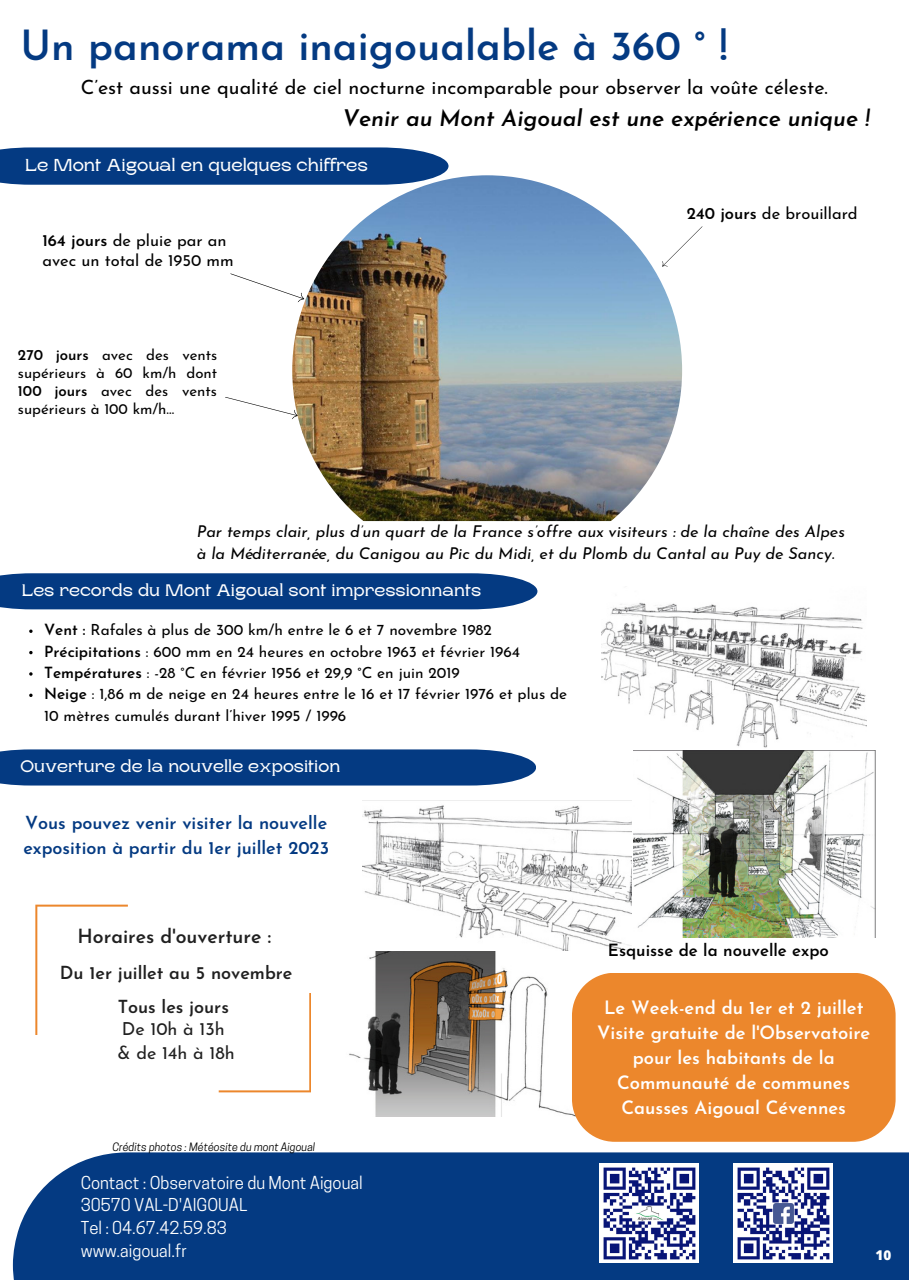
<style>
.page{position:relative;width:909px;height:1281px;background:#fff}
.page>*{position:absolute;margin:0;border:0;box-sizing:border-box;transform-origin:0 0}
.t1{font:600 41.4px "Josefin Sans";color:#043a82}
.t2{font:italic 600 22.8px "Josefin Sans";color:#000}
.t3{font:19.65px "Josefin Sans";color:#000}
.t4{font:600 19.5px "Josefin Sans";color:#202020}
.t5{font:600 18.45px/25px "Josefin Sans";color:#fff;text-align:center}
.t6{font:600 18px/24.8px "Josefin Sans";color:#043a82}
.t7{font:600 18px "Josefin Sans";color:#202020}
.t8{font:18px "Josefin Sans";color:#202020}
.t9{font:600 17.25px "Rasputin";color:#fff}
.t10{font:600 16.8px "Josefin Sans";color:#000}
.t11{font:16.65px "Cooper Hewitt";color:#fff}
.t12{font:600 16.65px "Rasputin";color:#fff}
.t13{font:16.5px/20.2px "Josefin Sans";color:#000}
.t14{font:italic 16.35px/22.5px "Josefin Sans";color:#000}
.t15{font:15.45px/21.3px "Josefin Sans";color:#000}
.t16{font:15px/18px "Josefin Sans";color:#000;text-align:justify}
.t17{font:800 13.5px "Open Sans";color:#fff}
.t18{font:italic 10.8px "Cooper Hewitt";color:#000}
.s1{font-weight:600}
.s2{color:#fcfefd}
</style>
<div class="page">
<img style="left:349px;top:950px;width:231px;height:166px">
<div style="left:13px;top:1152px;width:896px;height:127px;background:#043a82"></div>
<img style="left:600px;top:1163px;width:99px;height:99px">
<img style="left:734px;top:1163px;width:99px;height:99px">
<svg style="left:230px;top:273px;width:75px;height:51px"></svg>
<svg style="left:225px;top:384px;width:74px;height:37px"></svg>
<img style="left:292px;top:175px;width:390px;height:390px;border-radius:50%">
<svg style="left:662px;top:226px;width:40px;height:41px"></svg>
<svg style="left:0;top:147px;width:449px;height:38px;background:#148"></svg>
<div style="left:0;top:573px;width:537px;height:36px;background:#043a82"></div>
<img style="left:363px;top:800px;width:268px;height:150px">
<img style="left:601px;top:602px;width:266px;height:149px">
<img style="left:634px;top:750px;width:241px;height:187px">
<div style="left:0;top:749px;width:536px;height:36px;background:#043a82"></div>
<div style="left:572px;top:972px;width:324px;height:169px;background:#ec872c;border-radius:43px"></div>
<svg style="left:35px;top:904px;width:93px;height:130px"></svg>
<svg style="left:218px;top:993px;width:93px;height:99px"></svg>
<svg style="left:364px;top:521px;width:246px;height:44px"></svg>
<svg style="left:29px;top:629px;width:4px;height:4px"></svg>
<svg style="left:29px;top:651px;width:4px;height:3px"></svg>
<svg style="left:29px;top:672px;width:4px;height:3px"></svg>
<svg style="left:29px;top:693px;width:4px;height:4px"></svg>
<p class="t1" style="left:21px;top:29px;width:709px">Un panorama inaigoualable à 360 ° !</p>
<p class="t3" style="left:81px;top:80px;width:749px">C’est aussi une qualité de ciel nocturne incomparable pour observer la voûte céleste.</p>
<p class="t2" style="left:343px;top:109px;width:529px">Venir au Mont Aigoual est une expérience unique !</p>
<p class="t9" style="left:25px;top:155px;width:344px">Le Mont Aigoual en quelques chiffres</p>
<p class="t13" style="left:42px;top:232px;width:193px"><span class="s1">164 jours</span> de pluie par an avec un total de 1950 mm</p>
<p class="t16" style="left:18px;top:347px;width:201px"><span class="s1">270 jours</span> avec des vents supérieurs à 60 km/h dont <span class="s1">100 jours</span> avec des vents supérieurs à 100 km/h…</p>
<p class="t13" style="left:687px;top:205px;width:172px"><span class="s1">240 jours</span> de brouillard</p>
<p class="t14" style="left:197px;top:521px;width:650px">Par temps clair, plus d’un quart de la France s’offre aux visiteurs : de la chaîne des Alpes à la Méditerranée, du Canigou au Pic du Midi, et du Plomb du Cantal au Puy de Sancy.</p>
<p class="t12" style="left:22px;top:581px;width:461px">Les records du Mont Aigoual sont impressionnants</p>
<p class="t15" style="left:44px;top:620px;width:449px"><span class="s1">Vent :</span> Rafales à plus de 300 km/h entre le 6 et 7 novembre 1982</p>
<p class="t15" style="left:44px;top:642px;width:477px"><span class="s1">Précipitations</span> : 600 mm en 24 heures en octobre 1963 et février 1964</p>
<p class="t15" style="left:44px;top:663px;width:417px"><span class="s1">Températures</span> : -28 °C en février 1956 et 29,9 °C en juin 2019</p>
<p class="t15" style="left:44px;top:684px;width:525px"><span class="s1">Neige</span> : 1,86 m de neige en 24 heures entre le 16 et 17 février 1976 et plus de<br>10 mètres cumulés durant l’hiver 1995 / 1996</p>
<p class="t12" style="left:21px;top:757px;width:321px">Ouverture de la nouvelle exposition</p>
<p class="t6" style="left:23px;top:812px;width:307px">Vous pouvez venir visiter la nouvelle exposition à partir du 1er juillet 2023</p>
<p class="t4" style="left:78px;top:928px;width:195px">Horaires d'ouverture :</p>
<p class="t7" style="left:60px;top:965px;width:234px">Du 1er juillet au 5 novembre</p>
<p class="t7" style="left:118px;top:998px;width:113px">Tous les jours</p>
<p class="t8" style="left:122px;top:1021px;width:104px">De 10h à 13h</p>
<p class="t8" style="left:118px;top:1045px;width:119px">&amp; de 14h à 18h</p>
<p class="t18" style="left:112px;top:1142px;width:204px">Crédits photos : Météosite du mont Aigoual</p>
<p class="t10" style="left:608px;top:943px;width:222px">Esquisse de la nouvelle expo</p>
<p class="t5" style="left:604px;top:996px;width:261px">Le Week-end du 1er et 2 juillet</p>
<p class="t5" style="left:597px;top:1021px;width:275px">Visite gratuite de l'Observatoire pour les habitants de la<br>Communauté de communes<br>Causses Aigoual Cévennes</p>
<p class="t11" style="left:81px;top:1175px;width:283px"><span class="s2">Co</span>ntact : Observatoire du Mont Aigoual</p>
<p class="t11" style="left:81px;top:1198px;width:168px">30570 VAL-D'AIGOUAL</p>
<p class="t11" style="left:81px;top:1221px;width:148px">Tel : 04.67.42.59.83</p>
<p class="t11" style="left:81px;top:1244px;width:108px">www.aigoual.fr</p>
<p class="t17" style="left:875px;top:1245px;width:17px">10</p>
</div>
